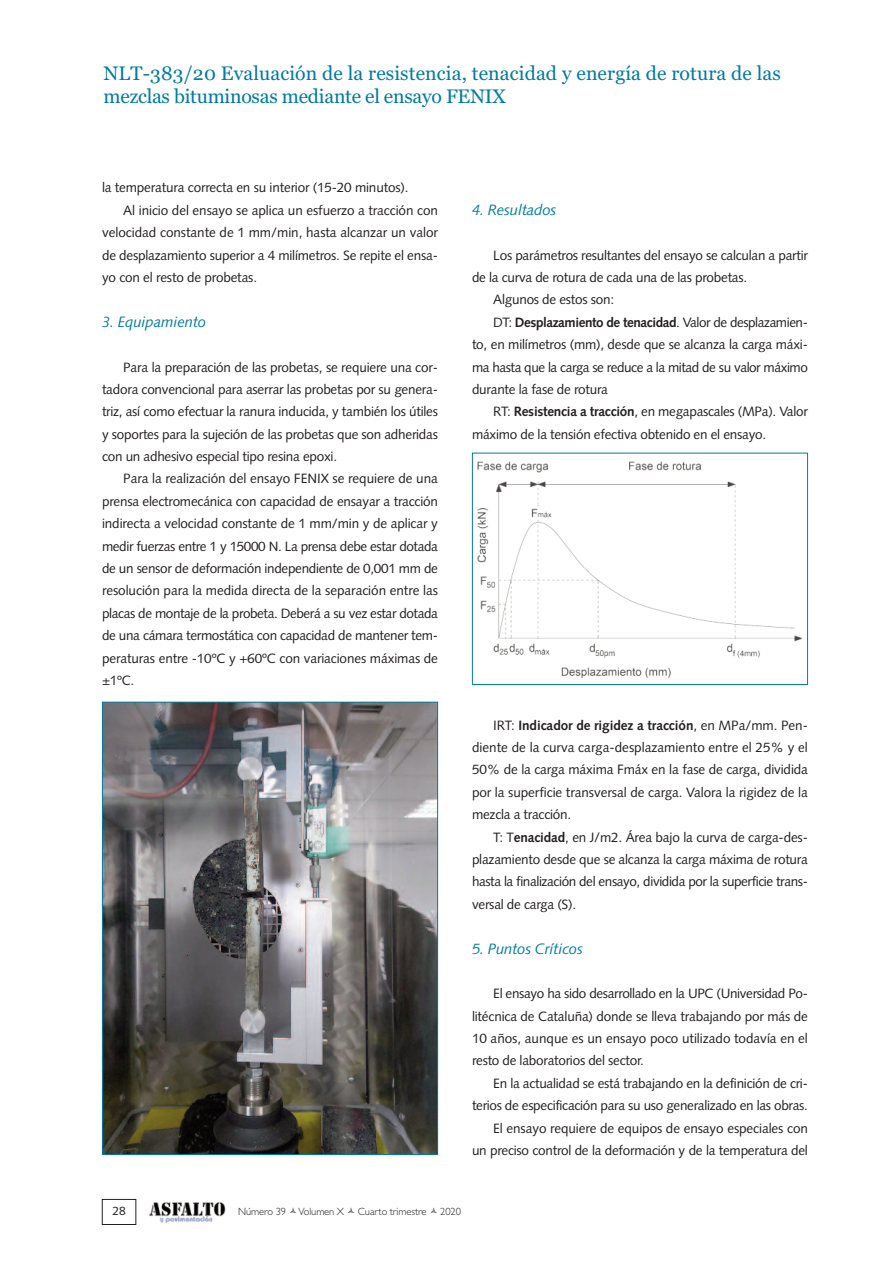
<style>
.page{position:relative;width:893px;height:1263px;background:#fff}
.page>*{position:absolute;margin:0;border:0;box-sizing:border-box;transform-origin:0 0}
.t1{font:19.5px/23.4px "Georgia";letter-spacing:.005em;color:#007ba3}
.t2{font:italic 15px "Syntax LT Std";letter-spacing:-.01em;color:#007ba3}
.t3{font:13.5px/22.4px "Syntax LT Std";letter-spacing:-.015em;color:#231f20;text-align:justify}
.t4{font:700 13.5px "Syntax LT Std";letter-spacing:-.035em;color:#231f20}
.t5{font:13.5px "Syntax LT Std";letter-spacing:-.035em;color:#231f20}
.t6{font:12px "Syntax LT Std";color:#231f20}
.t7{font:300 10.5px "Gill Sans";letter-spacing:-.01em;color:#231f20}
.s1{font-weight:400}
.s2{font-weight:700}
</style>
<div class="page">
<img style="left:149px;top:1202px;width:77px;height:21px">
<div style="left:102px;top:1199px;width:34px;height:26px;border:1px solid #231f20"></div>
<img style="left:477px;top:461px;width:326px;height:217px">
<div style="left:472px;top:453px;width:336px;height:232px;border:1px solid #007ba3"></div>
<img style="left:104px;top:704px;width:332px;height:449px">
<div style="left:102px;top:702px;width:336px;height:453px;border:1px solid #007ba3"></div>
<h1 class="t1" style="left:104px;top:62px;width:679px">NLT-383/20 Evaluación de la resistencia, tenacidad y energía de rotura de las mezclas bituminosas mediante el ensayo FENIX</h1>
<p class="t3" style="left:102px;top:178px;width:308px">la temperatura correcta en su interior (15-20 minutos).</p>
<p class="t3" style="left:123px;top:200px;width:316px">Al inicio del ensayo se aplica un esfuerzo a tracción con</p>
<p class="t3" style="left:102px;top:223px;width:337px">velocidad constante de 1 mm/min, hasta alcanzar un valor</p>
<p class="t3" style="left:102px;top:245px;width:337px">de desplazamiento superior a 4 milímetros. Se repite el ensa-</p>
<p class="t3" style="left:102px;top:267px;width:157px">yo con el resto de probetas.</p>
<p class="t2" style="left:102px;top:316px;width:106px">3. Equipamiento</p>
<p class="t3" style="left:102px;top:357px;width:337px;text-indent:21px">Para la preparación de las probetas, se requiere una cor&shy;tadora convencional para aserrar las probetas por su genera&shy;triz, así como efectuar la ranura inducida, y también los útiles y soportes para la sujeción de las probetas que son adheridas con un adhesivo especial tipo resina epoxi.</p>
<p class="t3" style="left:102px;top:469px;width:337px;text-indent:21px">Para la realización del ensayo FENIX se requiere de una prensa electromecánica con capacidad de ensayar a tracción indirecta a velocidad constante de 1 mm/min y de aplicar y medir fuerzas entre 1 y 15000 N. La prensa debe estar dotada de un sensor de deformación independiente de 0,001 mm de resolución para la medida directa de la separación entre las placas de montaje de la probeta. Deberá a su vez estar dotada de una cámara termostática con capacidad de mantener tem&shy;peraturas entre -10ºC y +60ºC con variaciones máximas de ±1ºC.</p>
<p class="t2" style="left:472px;top:204px;width:86px">4. Resultados</p>
<p class="t3" style="left:493px;top:245px;width:316px">Los parámetros resultantes del ensayo se calculan a partir</p>
<p class="t3" style="left:472px;top:267px;width:277px">de la curva de rotura de cada una de las probetas.</p>
<p class="t3" style="left:493px;top:290px;width:122px">Algunos de estos son:</p>
<p class="t4" style="left:493px;top:317px;width:316px"><span class="s1">DT:</span> Desplazamiento de tenacidad<span class="s1">. Valor de desplazamien-</span></p>
<p class="t3" style="left:472px;top:334px;width:337px">to, en milímetros (mm), desde que se alcanza la carga máxi-</p>
<p class="t5" style="left:472px;top:361px;width:337px">ma hasta que la carga se reduce a la mitad de su valor máximo</p>
<p class="t3" style="left:472px;top:379px;width:138px">durante la fase de rotura</p>
<p class="t3" style="left:493px;top:402px;width:316px">RT: <span class="s2">Resistencia a tracción</span>, en megapascales (MPa). Valor</p>
<p class="t3" style="left:472px;top:424px;width:296px">máximo de la tensión efectiva obtenido en el ensayo.</p>
<p class="t3" style="left:472px;top:715px;width:337px;text-indent:21px">IRT: <span class="s2">Indicador de rigidez a tracción</span>, en MPa/mm. Pen&shy;diente de la curva carga-desplazamiento entre el 25% y el 50% de la carga máxima Fmáx en la fase de carga, dividida por la superficie transversal de carga. Valora la rigidez de la mezcla a tracción.</p>
<p class="t3" style="left:472px;top:827px;width:337px;text-indent:21px">T: T<span class="s2">enacidad</span>, en J/m2. Área bajo la curva de carga-des&shy;plazamiento desde que se alcanza la carga máxima de rotura hasta la finalización del ensayo, dividida por la superficie trans&shy;versal de carga (S).</p>
<p class="t2" style="left:472px;top:942px;width:112px">5. Puntos Críticos</p>
<p class="t3" style="left:472px;top:983px;width:337px;text-indent:21px">El ensayo ha sido desarrollado en la UPC (Universidad Po&shy;litécnica de Cataluña) donde se lleva trabajando por más de 10 años, aunque es un ensayo poco utilizado todavía en el resto de laboratorios del sector.</p>
<p class="t3" style="left:472px;top:1073px;width:337px;text-align:right">En la actualidad se está trabajando en la definición de cri&shy;terios de especificación para su uso generalizado en las obras.<br>El ensayo requiere de equipos de ensayo especiales con<br>un preciso control de la deformación y de la temperatura del</p>
<p class="t6" style="left:112px;top:1206px;width:15px">28</p>
<p class="t7" style="left:238px;top:1205px;width:107px">Número 39 Volumen X</p>
<p class="t7" style="left:358px;top:1205px;width:70px">Cuarto trimestre</p>
<p class="t7" style="left:440px;top:1205px;width:22px">2020</p>
</div>
